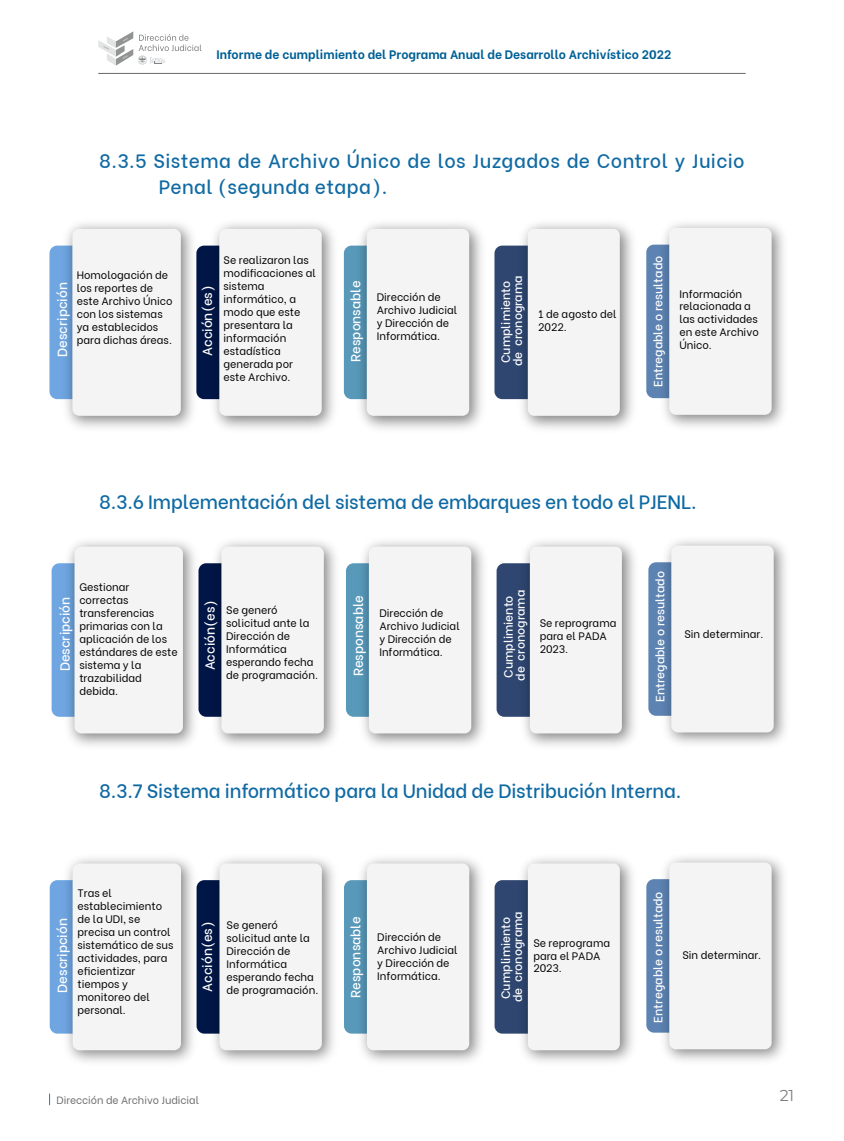
<style>
.page{position:relative;width:844px;height:1141px;background:#fff}
.page>*{position:absolute;margin:0;border:0;box-sizing:border-box;transform-origin:0 0}
.t1{font:500 19.25px "Be Vietnam";letter-spacing:-.005em;color:#0f6aa3}
.t2{font:500 19.25px/26.2px "Be Vietnam";letter-spacing:.02em;color:#0f6aa3}
.t3{font:15.75px "Montserrat";color:#7f7e7e}
.t4{font:500 13.3px "Be Vietnam";color:#fff}
.t5{font:700 12.25px "Be Vietnam";color:#006096}
.t6{font:500 12.08px/12.1px "Be Vietnam";color:#fff}
.t7{font:10.85px/13px "Be Vietnam";color:#000}
.t8{font:10.5px "Be Vietnam";color:#6e6d6d}
</style>
<div class="page">
<hr style="left:98px;top:73px;width:647px;height:1px;background:#696768">
<svg style="left:98px;top:31px;width:103px;height:35px"></svg>
<div style="left:198px;top:563px;width:84px;height:154px;background:#001646;border-radius:8px"></div>
<img style="left:206px;top:541px;width:130px;height:205px">
<div style="left:221px;top:547px;width:103px;height:186px;background:#f4f4f4;border-radius:7px"></div>
<div style="left:346px;top:563px;width:84px;height:154px;background:#5899ba;border-radius:8px"></div>
<img style="left:353px;top:541px;width:131px;height:205px">
<div style="left:369px;top:547px;width:102px;height:186px;background:#f4f4f4;border-radius:7px"></div>
<div style="left:496px;top:563px;width:84px;height:154px;background:#2e4670;border-radius:8px"></div>
<img style="left:514px;top:541px;width:121px;height:205px">
<div style="left:529px;top:547px;width:92px;height:186px;background:#f4f4f4;border-radius:6px"></div>
<div style="left:648px;top:562px;width:84px;height:154px;background:#5d83b2;border-radius:8px"></div>
<img style="left:656px;top:540px;width:130px;height:204px">
<div style="left:671px;top:546px;width:102px;height:186px;background:#f4f4f4;border-radius:7px"></div>
<div style="left:52px;top:563px;width:84px;height:154px;background:#6fa6e2;border-radius:8px"></div>
<img style="left:59px;top:541px;width:145px;height:205px">
<div style="left:74px;top:547px;width:109px;height:186px;background:#f4f4f4;border-radius:7px"></div>
<div style="left:196px;top:880px;width:84px;height:154px;background:#001646;border-radius:8px"></div>
<img style="left:204px;top:858px;width:130px;height:204px">
<div style="left:219px;top:863px;width:103px;height:187px;background:#f4f4f4;border-radius:7px"></div>
<div style="left:344px;top:880px;width:84px;height:154px;background:#5899ba;border-radius:8px"></div>
<img style="left:351px;top:858px;width:131px;height:204px">
<div style="left:367px;top:863px;width:102px;height:187px;background:#f4f4f4;border-radius:7px"></div>
<div style="left:494px;top:880px;width:84px;height:154px;background:#2e4670;border-radius:8px"></div>
<img style="left:512px;top:858px;width:121px;height:204px">
<div style="left:527px;top:863px;width:92px;height:187px;background:#f4f4f4;border-radius:6px"></div>
<div style="left:646px;top:879px;width:84px;height:154px;background:#5d83b2;border-radius:8px"></div>
<img style="left:654px;top:857px;width:130px;height:204px">
<div style="left:669px;top:862px;width:102px;height:187px;background:#f4f4f4;border-radius:7px"></div>
<div style="left:50px;top:880px;width:84px;height:154px;background:#6fa6e2;border-radius:8px"></div>
<img style="left:57px;top:858px;width:145px;height:204px">
<div style="left:73px;top:863px;width:108px;height:187px;background:#f4f4f4;border-radius:7px"></div>
<div style="left:196px;top:246px;width:84px;height:153px;background:#001646;border-radius:8px"></div>
<img style="left:204px;top:223px;width:130px;height:206px">
<div style="left:219px;top:229px;width:102px;height:187px;background:#f4f4f4;border-radius:7px"></div>
<div style="left:344px;top:246px;width:84px;height:153px;background:#5899ba;border-radius:8px"></div>
<img style="left:351px;top:223px;width:131px;height:206px">
<div style="left:366px;top:229px;width:103px;height:187px;background:#f4f4f4;border-radius:7px"></div>
<div style="left:494px;top:246px;width:84px;height:153px;background:#2e4670;border-radius:8px"></div>
<img style="left:512px;top:223px;width:121px;height:206px">
<div style="left:527px;top:229px;width:92px;height:187px;background:#f4f4f4;border-radius:6px"></div>
<div style="left:646px;top:245px;width:84px;height:153px;background:#5d83b2;border-radius:8px"></div>
<img style="left:654px;top:223px;width:130px;height:204px">
<div style="left:669px;top:228px;width:102px;height:187px;background:#f4f4f4;border-radius:7px"></div>
<div style="left:49px;top:246px;width:85px;height:153px;background:#6fa6e2;border-radius:8px"></div>
<img style="left:57px;top:223px;width:145px;height:205px">
<div style="left:72px;top:229px;width:109px;height:187px;background:#f4f4f4;border-radius:7px"></div>
<p class="t5" style="left:216px;top:44px;width:456px">Informe de cumplimiento del Programa Anual de Desarrollo Archivístico 2022</p>
<p class="t2" style="left:159px;top:146px;width:587px;text-indent:-60px">8.3.5 Sistema de Archivo Único de los Juzgados de Control y Juicio<br>Penal (segunda etapa).</p>
<p class="t7" style="left:223px;top:253px;width:94px">Se realizaron las modificaciones al sistema informático, a modo que este presentara la información estadística generada por este Archivo.</p>
<p class="t7" style="left:77px;top:268px;width:97px">Homologación de los reportes de este Archivo Único con los sistemas ya establecidos para dichas áreas.</p>
<p class="t4" style="left:51px;top:357px;width:76px;rotate:-90deg">Descripción</p>
<p class="t4" style="left:196px;top:356px;width:72px;rotate:-90deg">Acción(es)</p>
<p class="t4" style="left:344px;top:362px;width:83px;rotate:-90deg">Responsable</p>
<p class="t6" style="left:498px;top:366px;width:92px;rotate:-90deg">Cumplimiento de cronograma</p>
<p class="t7" style="left:376px;top:290px;width:82px">Dirección de<br>Archivo Judicial y Dirección de<br>Informática.</p>
<p class="t7" style="left:538px;top:307px;width:80px">1 de agosto del<br>2022.</p>
<p class="t6" style="left:650px;top:387px;width:133px;rotate:-90deg">Entregable o resultado</p>
<p class="t7" style="left:679px;top:286px;width:81px">Información relacionada a las actividades en este Archivo<br>Único.</p>
<p class="t1" style="left:99px;top:486px;width:598px">8.3.6 Implementación del sistema de embarques en todo el PJENL.</p>
<p class="t7" style="left:79px;top:579px;width:100px">Gestionar correctas transferencias primarias con la aplicación de los estándares de este sistema y la trazabilidad debida.</p>
<p class="t4" style="left:54px;top:671px;width:76px;rotate:-90deg">Descripción</p>
<p class="t4" style="left:199px;top:670px;width:72px;rotate:-90deg">Acción(es)</p>
<p class="t4" style="left:347px;top:676px;width:83px;rotate:-90deg">Responsable</p>
<p class="t6" style="left:501px;top:681px;width:92px;rotate:-90deg">Cumplimiento de cronograma</p>
<p class="t7" style="left:226px;top:603px;width:93px">Se generó solicitud ante la<br>Dirección de<br>Informática esperando fecha de programación.</p>
<p class="t7" style="left:379px;top:605px;width:82px">Dirección de<br>Archivo Judicial y Dirección de<br>Informática.</p>
<p class="t7" style="left:539px;top:615px;width:78px">Se reprograma para el PADA<br>2023.</p>
<p class="t6" style="left:652px;top:702px;width:133px;rotate:-90deg">Entregable o resultado</p>
<p class="t7" style="left:684px;top:627px;width:80px">Sin determinar.</p>
<p class="t1" style="left:99px;top:775px;width:583px">8.3.7 Sistema informático para la Unidad de Distribución Interna.</p>
<p class="t7" style="left:77px;top:885px;width:97px">Tras el establecimiento de la UDI, se precisa un control sistemático de sus actividades, para eficientizar tiempos y monitoreo del personal.</p>
<p class="t4" style="left:51px;top:993px;width:76px;rotate:-90deg">Descripción</p>
<p class="t4" style="left:196px;top:991px;width:72px;rotate:-90deg">Acción(es)</p>
<p class="t4" style="left:344px;top:998px;width:83px;rotate:-90deg">Responsable</p>
<p class="t6" style="left:498px;top:1002px;width:92px;rotate:-90deg">Cumplimiento de cronograma</p>
<p class="t7" style="left:226px;top:918px;width:93px">Se generó solicitud ante la<br>Dirección de<br>Informática esperando fecha de programación.</p>
<p class="t7" style="left:377px;top:930px;width:82px">Dirección de<br>Archivo Judicial y Dirección de<br>Informática.</p>
<p class="t7" style="left:533px;top:935px;width:78px">Se reprograma para el PADA<br>2023.</p>
<p class="t6" style="left:650px;top:1022px;width:133px;rotate:-90deg">Entregable o resultado</p>
<p class="t7" style="left:682px;top:948px;width:80px">Sin determinar.</p>
<p class="t8" style="left:57px;top:1092px;width:144px">Dirección de Archivo Judicial</p>
<h2 class="t3" style="left:779px;top:1084px;width:16px">21</h2>
</div>
